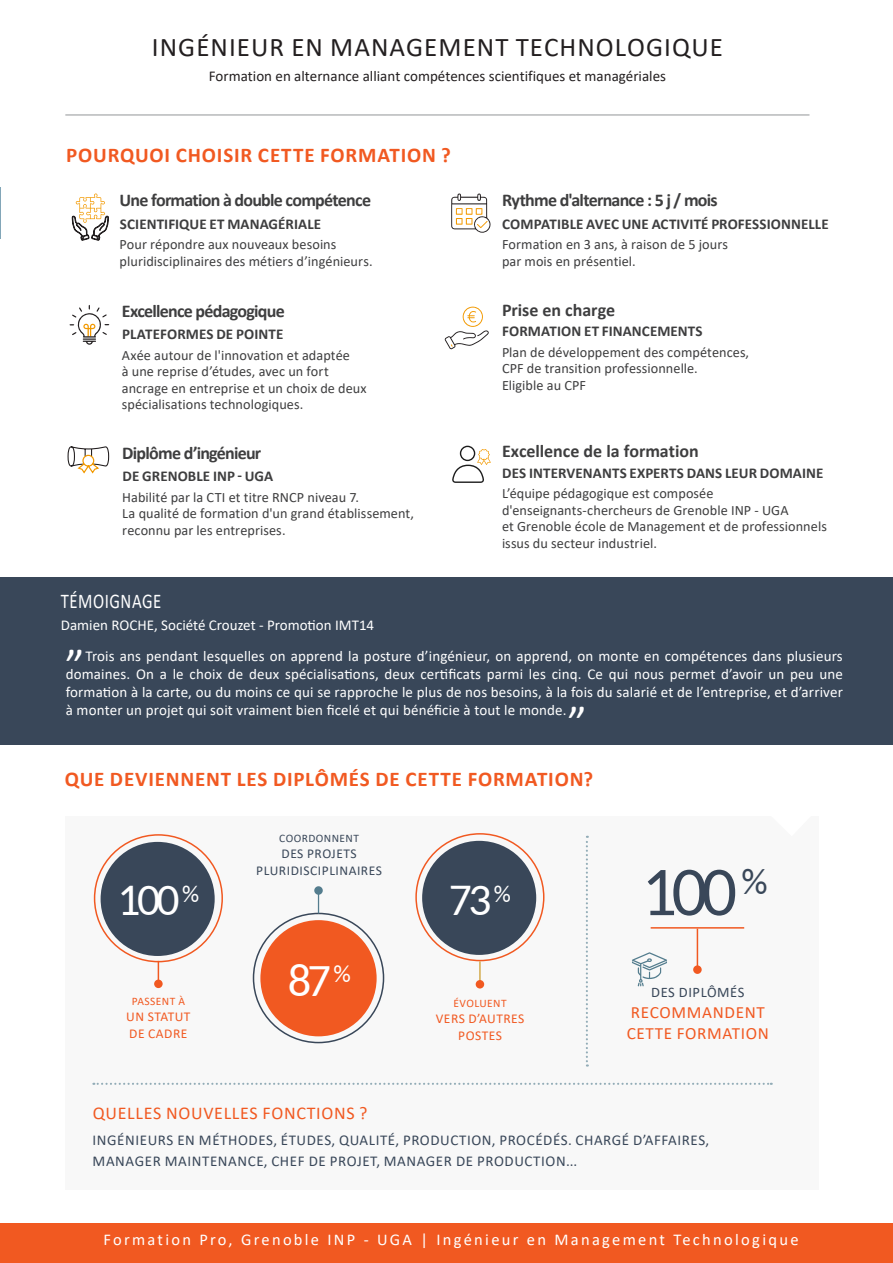
<style>
.page{position:relative;width:893px;height:1263px;background:#fff}
.page>*{position:absolute;margin:0;border:0;box-sizing:border-box;transform-origin:0 0}
.t1{font:70.05px "Carlito";color:#394759}
.t2{font:46.5px "Carlito";color:#fff}
.t3{font:45.6px "Carlito";color:#fff}
.t4{font:45px "Calibri";color:#fff}
.t5{font:27px "Calibri";letter-spacing:.04em;color:#231f20}
.t6{font:700 21px "Calibri";letter-spacing:.04em;color:#f15921}
.t7{font:21px "Calibri";letter-spacing:.035em;color:#fff;scale:.8 1}
.t8{font:700 18px "Calibri";letter-spacing:-.04em;color:#3e3e3f}
.t9{font:700 18px "Calibri";color:#3e3e3f}
.t10{font:18px "Calibri";letter-spacing:.04em;color:#f15921}
.t11{font:17.1px "Calibri";letter-spacing:.04em;color:#f15921}
.t12{font:16.5px "Calibri";letter-spacing:.14em;color:#fff}
.t13{font:15px/18px "Calibri";color:#fff;text-align:justify}
.t14{font:700 15px "Calibri";letter-spacing:.005em;color:#3e3e3f}
.t15{font:15px "Calibri";letter-spacing:.04em;color:#394759}
.t16{font:15px "Calibri";color:#231f20}
.t17{font:14.55px "Calibri";letter-spacing:.04em;color:#394759}
.t18{font:14.25px/16.5px "Calibri";letter-spacing:.005em;color:#3e3e3f}
.t19{font:13.5px/16.5px "Calibri";letter-spacing:.04em;color:#f15921;text-align:center}
.t20{font:13.5px "Calibri";letter-spacing:.04em;color:#394759}
.t21{font:11.4px "Calibri";letter-spacing:.04em;color:#f15921}
.t22{font:11.4px "Calibri";letter-spacing:.04em;color:#394759}
</style>
<div class="page">
<div style="left:0;top:1224px;width:893px;height:39px;background:#f15921"></div>
<hr style="left:0;top:187px;width:1px;height:52px;background:#82a6b8">
<div style="left:65px;top:816px;width:754px;height:374px;background:#f8f8f8"></div>
<hr style="left:65px;top:115px;width:744px;height:1px;background:#939598">
<div style="left:101px;top:842px;width:114px;height:114px;background:#394759;border-radius:50%"></div>
<svg style="left:158px;top:961px;width:1px;height:18px"></svg>
<div style="left:154px;top:979px;width:9px;height:9px;background:#f15921;border-radius:50%"></div>
<div style="left:260px;top:920px;width:117px;height:116px;background:#f15921;border-radius:50%"></div>
<svg style="left:318px;top:895px;width:1px;height:18px"></svg>
<div style="left:314px;top:886px;width:9px;height:9px;background:#547d8e;border-radius:50%"></div>
<div style="left:422px;top:841px;width:114px;height:114px;background:#394759;border-radius:50%"></div>
<hr style="left:479px;top:961px;width:2px;height:23px;background:#d3ab4d">
<div style="left:476px;top:980px;width:8px;height:8px;background:#f15921;border-radius:50%"></div>
<svg style="left:93px;top:1083px;width:679px;height:2px"></svg>
<svg style="left:586px;top:836px;width:2px;height:230px"></svg>
<hr style="left:651px;top:927px;width:93px;height:2px;background:#f15921">
<hr style="left:697px;top:929px;width:1px;height:40px;background:#f15921">
<div style="left:693px;top:965px;width:9px;height:9px;background:#f15921;border-radius:50%"></div>
<svg style="left:632px;top:952px;width:35px;height:34px"></svg>
<hr style="left:0;top:710px;width:1px;height:185px;background:#231f20">
<svg style="left:451px;top:193px;width:40px;height:40px"></svg>
<svg style="left:67px;top:446px;width:43px;height:28px"></svg>
<svg style="left:444px;top:307px;width:45px;height:42px"></svg>
<svg style="left:69px;top:305px;width:40px;height:40px"></svg>
<svg style="left:452px;top:446px;width:39px;height:37px"></svg>
<svg style="left:72px;top:193px;width:37px;height:47px"></svg>
<div style="left:0;top:577px;width:893px;height:168px;background:#394759"></div>
<p class="t5" style="left:152px;top:29px;width:573px">INGÉNIEUR EN MANAGEMENT TECHNOLOGIQUE</p>
<p class="t16" style="left:209px;top:66px;width:459px">Formation en alternance alliant compétences scientifiques et managériales</p>
<p class="t6" style="left:66px;top:141px;width:386px">POURQUOI CHOISIR CETTE FORMATION ?</p>
<p class="t8" style="left:120px;top:188px;width:253px">Une formation à double compétence</p>
<p class="t14" style="left:120px;top:213px;width:203px">SCIENTIFIQUE ET MANAGÉRIALE</p>
<p class="t18" style="left:120px;top:236px;width:254px">Pour répondre aux nouveaux besoins pluridisciplinaires des métiers d’ingénieurs.</p>
<p class="t8" style="left:122px;top:298px;width:164px">Excellence pédagogique</p>
<p class="t14" style="left:122px;top:324px;width:163px">PLATEFORMES DE POINTE</p>
<p class="t18" style="left:122px;top:347px;width:230px">Axée autour de l'innovation et adaptée</p>
<p class="t18" style="left:122px;top:363px;width:246px">à une reprise d’études, avec un fort ancrage en entreprise et un choix de deux spécialisations technologiques.</p>
<p class="t8" style="left:122px;top:440px;width:140px">Diplôme d’ingénieur</p>
<p class="t14" style="left:123px;top:465px;width:152px">DE GRENOBLE INP - UGA</p>
<p class="t18" style="left:122px;top:488px;width:238px">Habilité par la CTI et titre RNCP niveau 7.</p>
<p class="t18" style="left:122px;top:505px;width:293px">La qualité de formation d'un grand établissement, reconnu par les entreprises.</p>
<p class="t7" style="left:61px;top:587px;width:127px">TÉMOIGNAGE</p>
<p class="t13" style="left:61px;top:615px;width:315px">Damien ROCHE, Société Crouzet - Promotion IMT14</p>
<p class="t8" style="left:502px;top:188px;width:217px">Rythme d'alternance : 5 j / mois</p>
<p class="t14" style="left:502px;top:213px;width:328px">COMPATIBLE AVEC UNE ACTIVITÉ PROFESSIONNELLE</p>
<p class="t18" style="left:502px;top:236px;width:228px">Formation en 3 ans, à raison de 5 jours par mois en présentiel.</p>
<p class="t9" style="left:502px;top:298px;width:115px">Prise en charge</p>
<p class="t14" style="left:502px;top:320px;width:202px">FORMATION ET FINANCEMENTS</p>
<p class="t18" style="left:502px;top:343px;width:249px">Plan de développement des compétences,<br>CPF de transition professionnelle.<br>Eligible au CPF</p>
<p class="t9" style="left:502px;top:438px;width:198px">Excellence de la formation</p>
<p class="t14" style="left:502px;top:462px;width:323px">DES INTERVENANTS EXPERTS DANS LEUR DOMAINE</p>
<p class="t18" style="left:502px;top:485px;width:326px">L’équipe pédagogique est composée d'enseignants-chercheurs de Grenoble INP - UGA<br>et Grenoble école de Management et de professionnels issus du secteur industriel.</p>
<p class="t4" style="left:84px;top:676px;width:20px;rotate:-180deg">“</p>
<p class="t13" style="left:66px;top:646px;width:779px;text-indent:20px">Trois ans pendant lesquelles on apprend la posture d’ingénieur, on apprend, on monte en compétences dans plusieurs domaines. On a le choix de deux spécialisations, deux certificats parmi les cinq. Ce qui nous permet d’avoir un peu une formation à la carte, ou du moins ce qui se rapproche le plus de nos besoins, à la fois du salarié et de l’entreprise, et d’arriver à monter un projet qui soit vraiment bien ficelé et qui bénéficie à tout le monde.</p>
<p class="t4" style="left:587px;top:733px;width:20px;rotate:-180deg">“</p>
<p class="t6" style="left:65px;top:764px;width:530px">QUE DEVIENNENT LES DIPLÔMÉS DE CETTE FORMATION?</p>
<p class="t3" style="left:118px;top:869px;width:83px">100 <sup>%</sup></p>
<p class="t21" style="left:132px;top:993px;width:55px">PASSENT À</p>
<p class="t19" style="left:126px;top:1008px;width:66px">UN STATUT</p>
<p class="t19" style="left:129px;top:1025px;width:60px">DE CADRE</p>
<p class="t22" style="left:279px;top:830px;width:81px">COORDONNENT</p>
<p class="t20" style="left:281px;top:844px;width:77px">DES PROJETS</p>
<p class="t20" style="left:256px;top:861px;width:127px">PLURIDISCIPLINAIRES</p>
<p class="t2" style="left:288px;top:948px;width:65px">87<sup>%</sup></p>
<p class="t3" style="left:449px;top:869px;width:64px">73<sup>%</sup></p>
<p class="t21" style="left:454px;top:995px;width:55px">ÉVOLUENT</p>
<p class="t19" style="left:436px;top:1010px;width:90px">VERS D’AUTRES<br>POSTES</p>
<p class="t1" style="left:642px;top:844px;width:128px">100 <sup>%</sup></p>
<p class="t17" style="left:651px;top:982px;width:95px">DES DIPLÔMÉS</p>
<p class="t11" style="left:631px;top:1000px;width:136px">RECOMMANDENT</p>
<p class="t11" style="left:627px;top:1021px;width:144px">CETTE FORMATION</p>
<p class="t10" style="left:93px;top:1101px;width:276px">QUELLES NOUVELLES FONCTIONS ?</p>
<p class="t15" style="left:93px;top:1129px;width:618px">INGÉNIEURS EN MÉTHODES, ÉTUDES, QUALITÉ, PRODUCTION, PROCÉDÉS. CHARGÉ D’AFFAIRES,</p>
<p class="t15" style="left:93px;top:1150px;width:486px">MANAGER MAINTENANCE, CHEF DE PROJET, MANAGER DE PRODUCTION...</p>
<p class="t12" style="left:103px;top:1228px;width:697px">Formation Pro, Grenoble INP - UGA | Ingénieur en Management Technologique</p>
</div>
